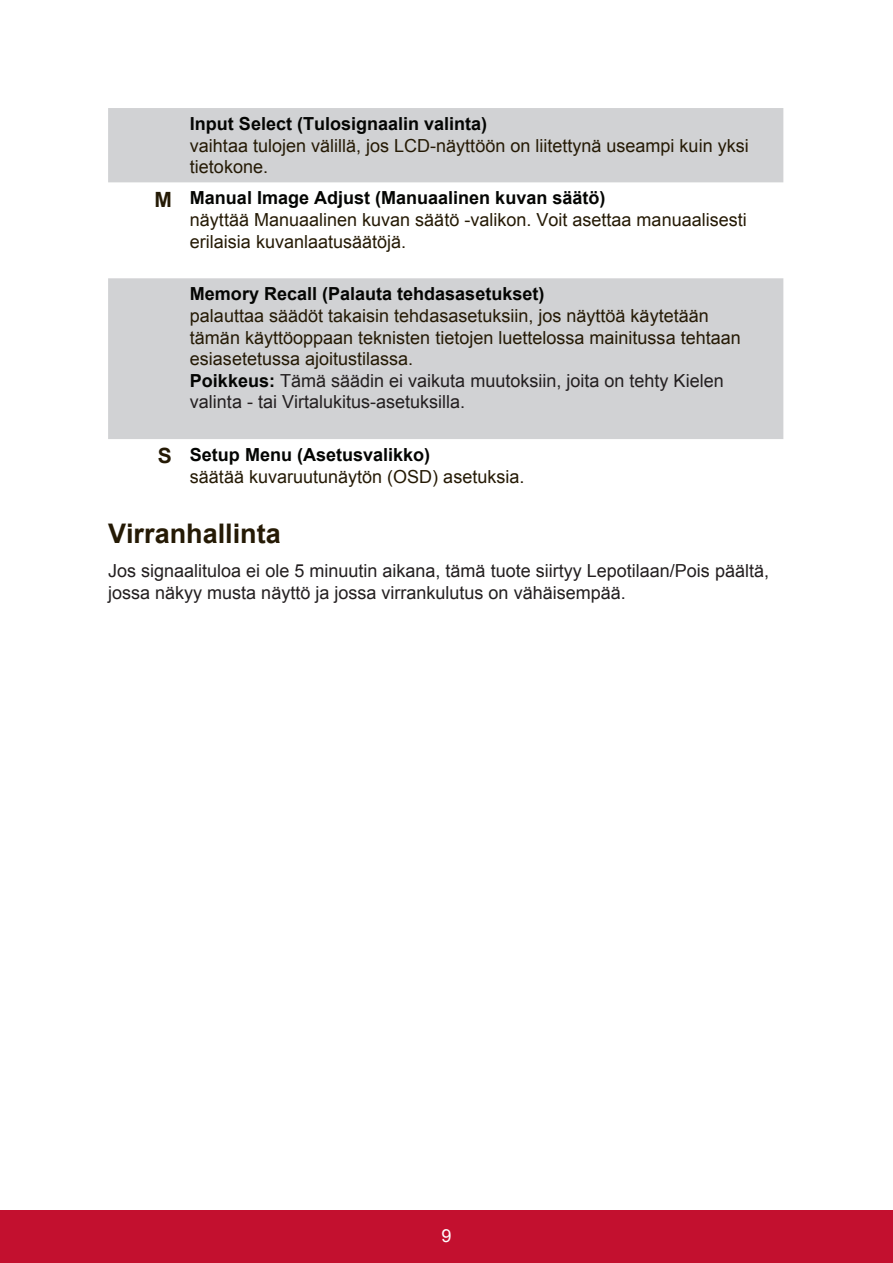
<style>
.page{position:relative;width:893px;height:1263px;background:#fff}
.page>*{position:absolute;margin:0;border:0;box-sizing:border-box;transform-origin:0 0}
.t1{font:700 27px "Arial";color:#251a05}
.t2{font:18px/21.6px "Arial";color:#251a05}
.t3{font:18px/21.6px "Arial";color:#231f20}
.t4{font:700 18px "Arial";color:#040503}
.t5{font:18px "Arial";color:#fff}
.s1{font-weight:700;font-size:21px}
.s2{font-weight:700;color:#040503}
.s3{color:#231f20}
</style>
<div class="page">
<div style="left:0;top:1210px;width:892px;height:53px;background:#c3102f"></div>
<svg style="left:108px;top:108px;width:675px;height:331px;fill:#d1d2d4"></svg>
<p class="t4" style="left:190px;top:112px;width:299px">Input Select (Tulosignaalin valinta)</p>
<p class="t2" style="left:190px;top:135px;width:560px">vaihtaa tulojen välillä, jos LCD-näyttöön on liitettynä useampi kuin yksi tietokone.</p>
<p class="t2" style="left:190px;top:187px;width:558px;text-indent:-35px"><span class="s1">M</span> <span class="s2">Manual Image Adjust (Manuaalinen kuvan säätö)<br></span>näyttää Manuaalinen kuvan säätö -valikon. Voit asettaa manuaalisesti erilaisia kuvanlaatusäätöjä.</p>
<p class="t4" style="left:190px;top:282px;width:356px">Memory Recall (Palauta tehdasasetukset)</p>
<p class="t2" style="left:190px;top:305px;width:552px">palauttaa säädöt takaisin tehdasasetuksiin, jos näyttöä käytetään tämän käyttöoppaan teknisten tietojen luettelossa mainitussa tehtaan esiasetetussa ajoitustilassa.<br><span class="s2">Poikkeus:</span> <span class="s3">Tämä säädin ei vaikuta muutoksiin, joita on tehty Kielen valinta - tai Virtalukitus-asetuksilla.</span></p>
<p class="t2" style="left:190px;top:444px;width:336px;text-indent:-32px"><span class="s1">S</span> <span class="s2">Setup Menu (Asetusvalikko)<br></span>säätää kuvaruutunäytön (OSD) asetuksia.</p>
<h1 class="t1" style="left:108px;top:516px;width:174px">Virranhallinta</h1>
<p class="t3" style="left:108px;top:560px;width:662px">Jos signaalituloa ei ole 5 minuutin aikana, tämä tuote siirtyy Lepotilaan/Pois päältä, jossa näkyy musta näyttö ja jossa virrankulutus on vähäisempää.</p>
<p class="t5" style="left:441px;top:1223px;width:12px">9</p>
</div>
